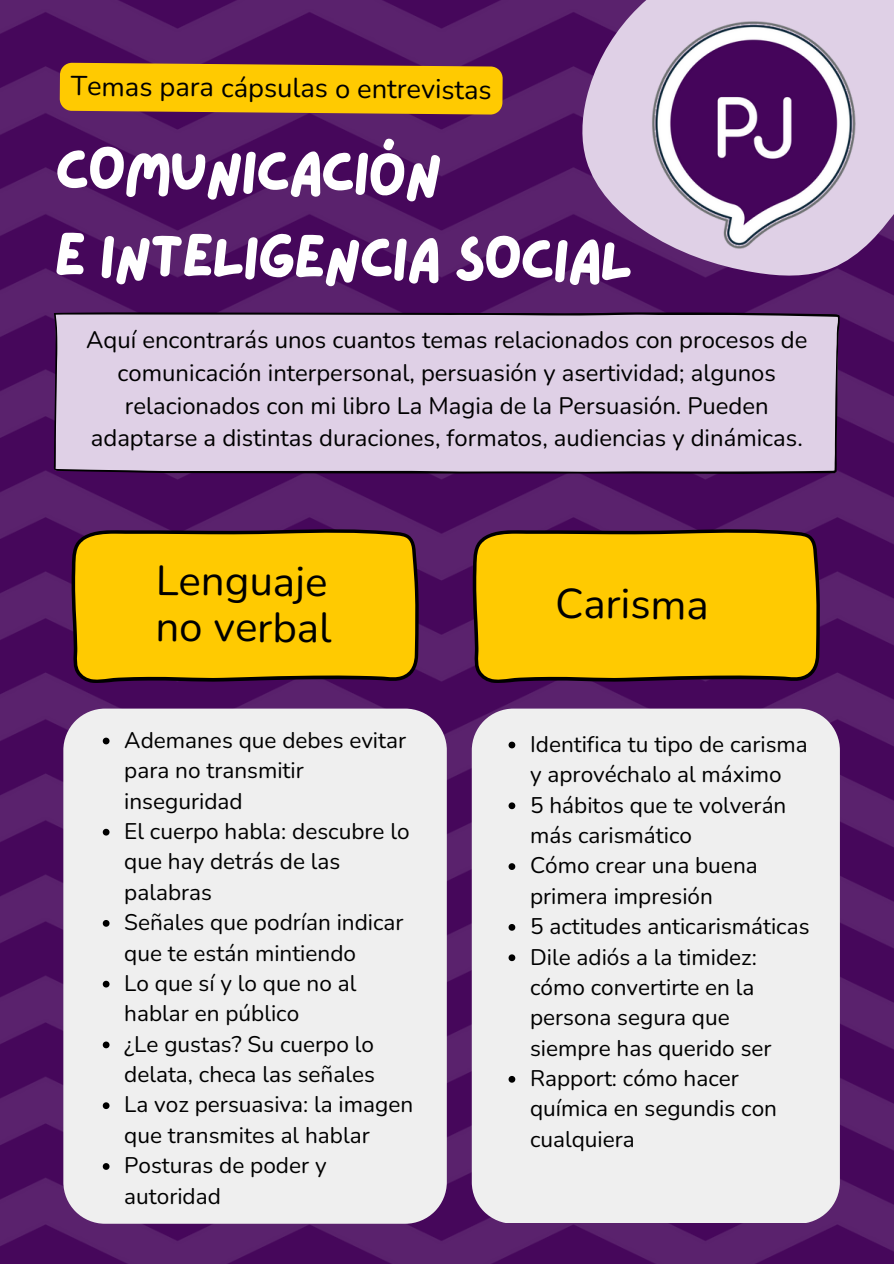
<style>
.page{position:relative;width:894px;height:1264px;background:#fff}
.page>*{position:absolute;margin:0;border:0;box-sizing:border-box;transform-origin:0 0}
.t1{font:61.5px/84.9px "Lazydog";color:#fff}
.t2{font:41.85px/46px "Nunito";color:#000}
.t3{font:27.3px "Nunito";color:#000}
.t4{font:23.85px/32.7px "Nunito";color:#000;text-align:center}
.t5{font:22.5px/30.3px "Nunito";color:#000}
</style>
<div class="page">
<img style="left:0;top:0;width:893px;height:1263px">
<div style="left:54px;top:312px;width:785px;height:162px;background:#dfd0e6"></div>
<svg style="left:580px;top:0;width:313px;height:278px;fill:#dfd0e6"></svg>
<div style="left:471px;top:708px;width:368px;height:515px;background:#efefef"></div>
<div style="left:63px;top:708px;width:383px;height:515px;background:#efefef"></div>
<svg style="left:472px;top:528px;width:347px;height:154px;fill:#ffca01"></svg>
<svg style="left:71px;top:528px;width:348px;height:154px;fill:#ffca01"></svg>
<img style="left:640px;top:16px;width:224px;height:242px">
<svg style="left:60px;top:63px;width:442px;height:52px"></svg>
<svg style="left:508px;top:741px;width:7px;height:7px"></svg>
<svg style="left:508px;top:802px;width:7px;height:7px"></svg>
<svg style="left:508px;top:863px;width:7px;height:7px"></svg>
<svg style="left:508px;top:924px;width:7px;height:6px"></svg>
<svg style="left:508px;top:954px;width:7px;height:7px"></svg>
<svg style="left:508px;top:1075px;width:7px;height:7px"></svg>
<svg style="left:103px;top:737px;width:6px;height:7px"></svg>
<svg style="left:103px;top:828px;width:6px;height:7px"></svg>
<svg style="left:103px;top:920px;width:6px;height:6px"></svg>
<svg style="left:103px;top:980px;width:6px;height:7px"></svg>
<svg style="left:103px;top:1041px;width:6px;height:7px"></svg>
<svg style="left:103px;top:1102px;width:6px;height:7px"></svg>
<svg style="left:103px;top:1163px;width:6px;height:6px"></svg>
<p class="t3" style="left:71px;top:66px;width:422px;rotate:1deg">Temas para cápsulas o entrevistas</p>
<h3 class="t1" style="left:55px;top:128px;width:582px;rotate:1deg">COMUNICACIÓN<br>E INTELIGENCIA SOCIAL</h3>
<h1 class="t4" style="left:86px;top:324px;width:722px">Aquí encontrarás unos cuantos temas relacionados con procesos de comunicación interpersonal, persuasión y asertividad; algunos relacionados con mi libro La Magia de la Persuasión. Pueden adaptarse a distintas duraciones, formatos, audiencias y dinámicas.</h1>
<p class="t2" style="left:156px;top:557px;width:178px;rotate:1deg">Lenguaje no verbal</p>
<p class="t5" style="left:124px;top:725px;width:283px">Ademanes que debes evitar para no transmitir inseguridad</p>
<p class="t5" style="left:124px;top:816px;width:287px">El cuerpo habla: descubre lo que hay detrás de las palabras</p>
<p class="t5" style="left:124px;top:907px;width:281px">Señales que podrían indicar que te están mintiendo</p>
<p class="t5" style="left:124px;top:968px;width:233px">Lo que sí y lo que no al hablar en público</p>
<p class="t5" style="left:124px;top:1029px;width:252px">¿Le gustas? Su cuerpo lo delata, checa las señales</p>
<p class="t5" style="left:124px;top:1089px;width:290px">La voz persuasiva: la imagen que transmites al hablar</p>
<p class="t5" style="left:124px;top:1150px;width:204px">Posturas de poder y autoridad</p>
<p class="t2" style="left:555px;top:580px;width:155px;rotate:1deg">Carisma</p>
<p class="t5" style="left:530px;top:729px;width:279px">Identifica tu tipo de carisma y aprovéchalo al máximo</p>
<p class="t5" style="left:530px;top:790px;width:258px">5 hábitos que te volverán más carismático</p>
<h2 class="t5" style="left:530px;top:850px;width:229px">Cómo crear una buena primera impresión</h2>
<p class="t5" style="left:530px;top:911px;width:281px">5 actitudes anticarismáticas</p>
<h2 class="t5" style="left:530px;top:941px;width:243px">Dile adiós a la timidez: cómo convertirte en la persona segura que siempre has querido ser</h2>
<p class="t5" style="left:530px;top:1063px;width:248px">Rapport: cómo hacer química en segundis con cualquiera</p>
</div>
